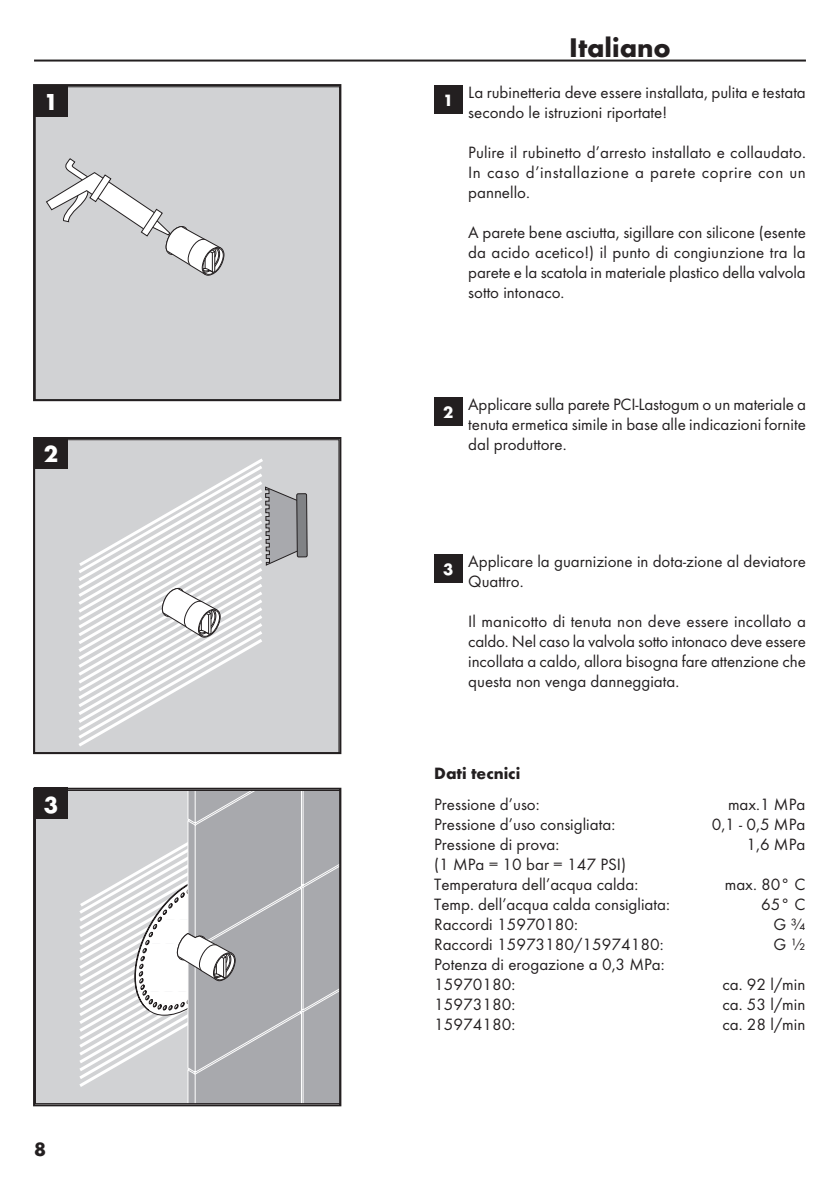
<style>
.page{position:relative;width:840px;height:1191px;background:#fff}
.page>*{position:absolute;margin:0;border:0;box-sizing:border-box;transform-origin:0 0}
.t1{font:700 28px "Futura TOT";color:#231f20}
.t2{font:700 24px "Futura TOT";color:#fff}
.t3{font:700 20px "Futura TOT";color:#231f20}
.t4{font:17px/20px "Futura TOT Boo";color:#231f20}
.t5{font:700 17px "Futura TOT";color:#231f20}
.t6{font:700 17px "Futura TOT";color:#fff}
</style>
<div class="page">
<div style="left:35px;top:87px;width:304px;height:313px;background:#d1d2d4"></div>
<svg style="left:46px;top:158px;width:179px;height:117px"></svg>
<div style="left:33px;top:84px;width:308px;height:317px;border:2px solid #231f20"></div>
<div style="left:35px;top:440px;width:304px;height:313px;background:#d1d2d4"></div>
<svg style="left:78px;top:458px;width:185px;height:289px"></svg>
<svg style="left:265px;top:486px;width:36px;height:80px"></svg>
<div style="left:296px;top:494px;width:11px;height:63px;background:#808285;border-radius:2px"></div>
<div style="left:296px;top:493px;width:11px;height:64px;border:1px solid #231f20;border-radius:2px"></div>
<svg style="left:161px;top:587px;width:60px;height:50px"></svg>
<div style="left:33px;top:437px;width:308px;height:317px;border:2px solid #231f20"></div>
<div style="left:35px;top:790px;width:304px;height:313px;background:#d1d2d4"></div>
<svg style="left:79px;top:842px;width:108px;height:245px"></svg>
<svg style="left:187px;top:792px;width:151px;height:309px;background:#abacb0"></svg>
<svg style="left:134px;top:876px;width:109px;height:140px;background:#cacacc"></svg>
<div style="left:33px;top:787px;width:308px;height:319px;border:2px solid #231f20"></div>
<hr style="left:34px;top:60px;width:771px;height:2px;background:#231f20">
<div style="left:34px;top:85px;width:34px;height:31px;background:#231f20"></div>
<div style="left:34px;top:437px;width:34px;height:31px;background:#231f20"></div>
<div style="left:34px;top:787px;width:34px;height:32px;background:#231f20"></div>
<div style="left:434px;top:554px;width:28px;height:28px;background:#231f20"></div>
<div style="left:434px;top:85px;width:28px;height:28px;background:#231f20"></div>
<div style="left:434px;top:397px;width:28px;height:28px;background:#231f20"></div>
<h2 class="t2" style="left:44px;top:87px;width:16px">1</h2>
<h2 class="t2" style="left:44px;top:439px;width:16px">2</h2>
<h2 class="t2" style="left:44px;top:790px;width:16px">3</h2>
<p class="t3" style="left:34px;top:1136px;width:13px">8</p>
<p class="t6" style="left:443px;top:90px;width:12px">1</p>
<h1 class="t1" style="left:569px;top:30px;width:103px">Italiano</h1>
<p class="t4" style="left:468px;top:82px;width:339px">La rubinetteria deve essere installata, pulita e testata secondo le istruzioni riportate!</p>
<p class="t4" style="left:468px;top:142px;width:339px;text-align:justify">Pulire il rubinetto d’arresto installato e collaudato.<br>In caso d’installazione a parete coprire con un pannello.</p>
<p class="t4" style="left:468px;top:222px;width:339px;text-align:justify">A parete bene asciutta, sigillare con silicone (esente da acido acetico!) il punto di congiunzione tra la parete e la scatola in materiale plastico della valvola sotto intonaco.</p>
<p class="t6" style="left:443px;top:402px;width:12px">2</p>
<p class="t4" style="left:468px;top:394px;width:339px;text-align:justify">Applicare sulla parete PCI-Lastogum o un materiale a tenuta ermetica simile in base alle indicazioni fornite dal produttore.</p>
<p class="t6" style="left:443px;top:559px;width:12px">3</p>
<p class="t4" style="left:468px;top:551px;width:339px">Applicare la guarnizione in dota-zione al deviatore<br>Quattro.</p>
<p class="t4" style="left:468px;top:611px;width:339px;text-align:justify">Il manicotto di tenuta non deve essere incollato a caldo. Nel caso la valvola sotto intonaco deve essere incollata a caldo, allora bisogna fare attenzione che questa non venga danneggiata.</p>
<p class="t5" style="left:434px;top:763px;width:87px">Dati tecnici</p>
<p class="t4" style="left:434px;top:794px;width:107px">Pressione d’uso:</p>
<p class="t4" style="left:727px;top:794px;width:79px">max.1 MPa</p>
<p class="t4" style="left:434px;top:814px;width:182px">Pressione d’uso consigliata:</p>
<p class="t4" style="left:711px;top:814px;width:95px">0,1 - 0,5 MPa</p>
<p class="t4" style="left:434px;top:834px;width:127px">Pressione di prova:</p>
<p class="t4" style="left:746px;top:834px;width:60px">1,6 MPa</p>
<p class="t4" style="left:434px;top:854px;width:205px">(1 MPa = 10 bar = 147 PSI)<br>Temperatura dell’acqua calda:</p>
<p class="t4" style="left:724px;top:874px;width:82px">max. 80° C</p>
<p class="t4" style="left:434px;top:894px;width:237px">Temp. dell’acqua calda consigliata:</p>
<p class="t4" style="left:760px;top:894px;width:46px">65° C</p>
<p class="t4" style="left:434px;top:914px;width:145px">Raccordi 15970180:</p>
<p class="t4" style="left:773px;top:914px;width:33px">G¾</p>
<p class="t4" style="left:434px;top:934px;width:231px">Raccordi 15973180/15974180:</p>
<p class="t4" style="left:773px;top:934px;width:33px">G½</p>
<p class="t4" style="left:434px;top:954px;width:232px">Potenza di erogazione a 0,3 MPa:<br>15970180:</p>
<p class="t4" style="left:722px;top:974px;width:84px">ca. 92 l/min</p>
<p class="t4" style="left:434px;top:994px;width:82px">15973180:</p>
<p class="t4" style="left:722px;top:994px;width:84px">ca. 53 l/min</p>
<p class="t4" style="left:434px;top:1014px;width:82px">15974180:</p>
<p class="t4" style="left:722px;top:1014px;width:84px">ca. 28 l/min</p>
</div>
